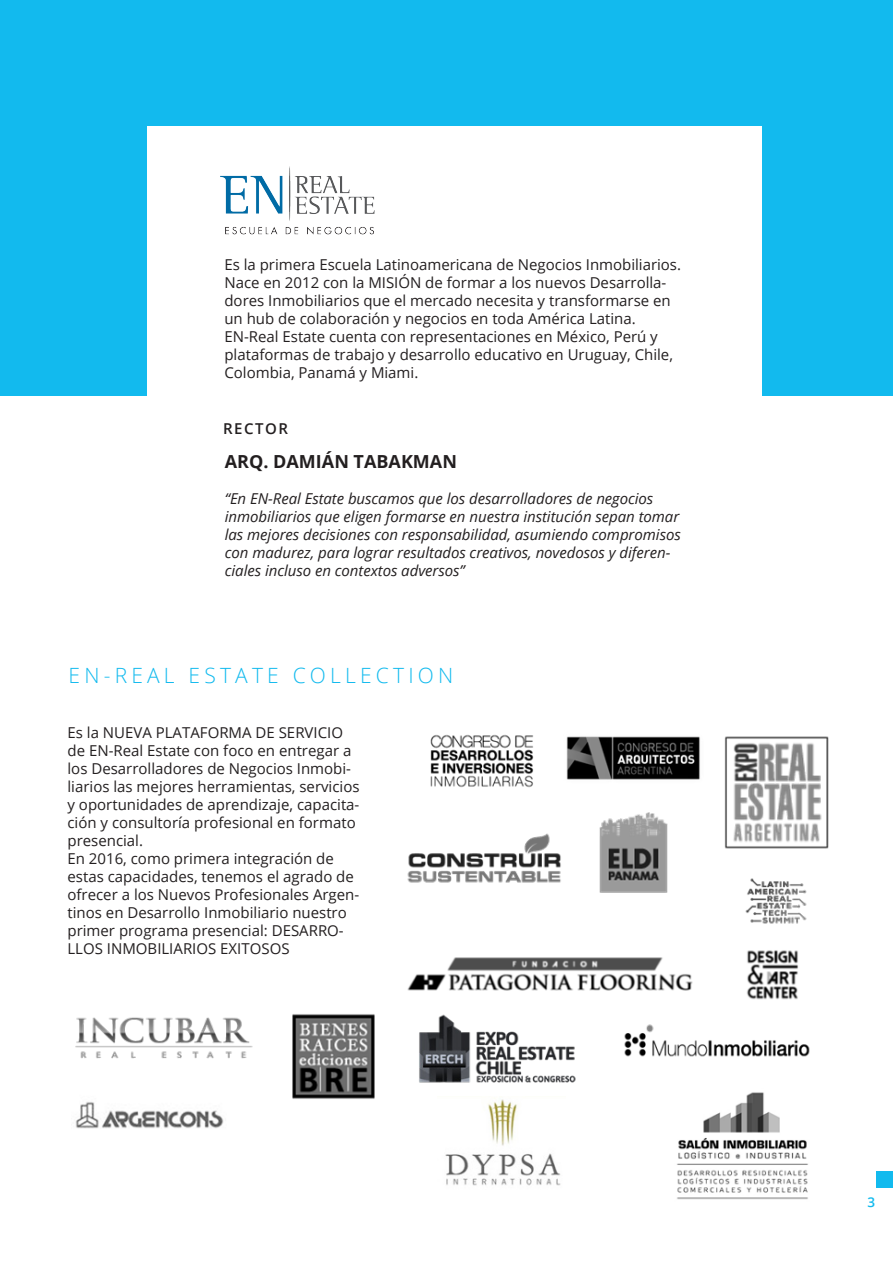
<style>
.page{position:relative;width:893px;height:1263px;background:#fff}
.page>*{position:absolute;margin:0;border:0;box-sizing:border-box;transform-origin:0 0}
.t1{font:300 21px "Open Sans";letter-spacing:.2em;color:#12baee}
.t2{font:700 18px "Open Sans";color:#231f20}
.t3{font:15px/18px "Open Sans";color:#231f20}
.t4{font:italic 15px/18px "Open Sans";letter-spacing:-.005em;color:#231f20}
.t5{font:600 15px "Open Sans";letter-spacing:.1em;color:#231f20}
.t6{font:600 13.5px "Open Sans";color:#12baee}
</style>
<div class="page">
<div style="left:877px;top:1171px;width:16px;height:16px;background:#12baee"></div>
<div style="left:0;top:25px;width:22px;height:6px;background:#12baee"></div>
<div style="left:1px;top:0;width:892px;height:395px;background:#12baee"></div>
<div style="left:147px;top:126px;width:614px;height:467px;background:#fff"></div>
<img style="left:75px;top:1102px;width:149px;height:27px">
<img style="left:430px;top:734px;width:104px;height:54px">
<img style="left:566px;top:736px;width:134px;height:44px">
<img style="left:724px;top:736px;width:105px;height:113px">
<img style="left:599px;top:812px;width:69px;height:81px">
<img style="left:407px;top:833px;width:154px;height:50px">
<img style="left:419px;top:1014px;width:157px;height:69px">
<img style="left:624px;top:1024px;width:186px;height:33px">
<img style="left:745px;top:878px;width:62px;height:46px">
<img style="left:75px;top:1017px;width:178px;height:42px">
<img style="left:407px;top:950px;width:392px;height:50px">
<img style="left:445px;top:1099px;width:116px;height:87px">
<img style="left:292px;top:1014px;width:83px;height:85px">
<img style="left:677px;top:1092px;width:131px;height:108px">
<img style="left:220px;top:166px;width:155px;height:69px">
<p class="t3" style="left:224px;top:256px;width:458px">Es la primera Escuela Latinoamericana de Negocios Inmobiliarios.<br>Nace en 2012 con la MISIÓN de formar a los nuevos Desarrolla&shy;dores Inmobiliarios que el mercado necesita y transformarse en un hub de colaboración y negocios en toda América Latina.</p>
<p class="t3" style="left:224px;top:328px;width:450px">EN-Real Estate cuenta con representaciones en México, Perú y plataformas de trabajo y desarrollo educativo en Uruguay, Chile,<br>Colombia, Panamá y Miami.</p>
<p class="t5" style="left:223px;top:418px;width:66px">RECTOR</p>
<p class="t2" style="left:225px;top:449px;width:234px">ARQ. DAMIÁN TABAKMAN</p>
<p class="t4" style="left:225px;top:489px;width:458px">“En EN-Real Estate buscamos que los desarrolladores de negocios inmobiliarios que eligen formarse en nuestra institución sepan tomar las mejores decisiones con responsabilidad, asumiendo compromisos con madurez, para lograr resultados creativos, novedosos y diferen&shy;ciales incluso en contextos adversos”</p>
<p class="t1" style="left:69px;top:661px;width:386px">EN-REAL ESTATE COLLECTION</p>
<p class="t3" style="left:68px;top:723px;width:294px">Es la NUEVA PLATAFORMA DE SERVICIO de EN-Real Estate con foco en entregar a los Desarrolladores de Negocios Inmobi&shy;liarios las mejores herramientas, servicios y oportunidades de aprendizaje, capacita&shy;ción y consultoría profesional en formato presencial.</p>
<p class="t3" style="left:68px;top:849px;width:293px">En 2016, como primera integración de estas capacidades, tenemos el agrado de ofrecer a los Nuevos Profesionales Argen&shy;tinos en Desarrollo Inmobiliario nuestro primer programa presencial: DESARRO-LLOS INMOBILIARIOS EXITOSOS</p>
<p class="t6" style="left:867px;top:1193px;width:9px">3</p>
</div>
